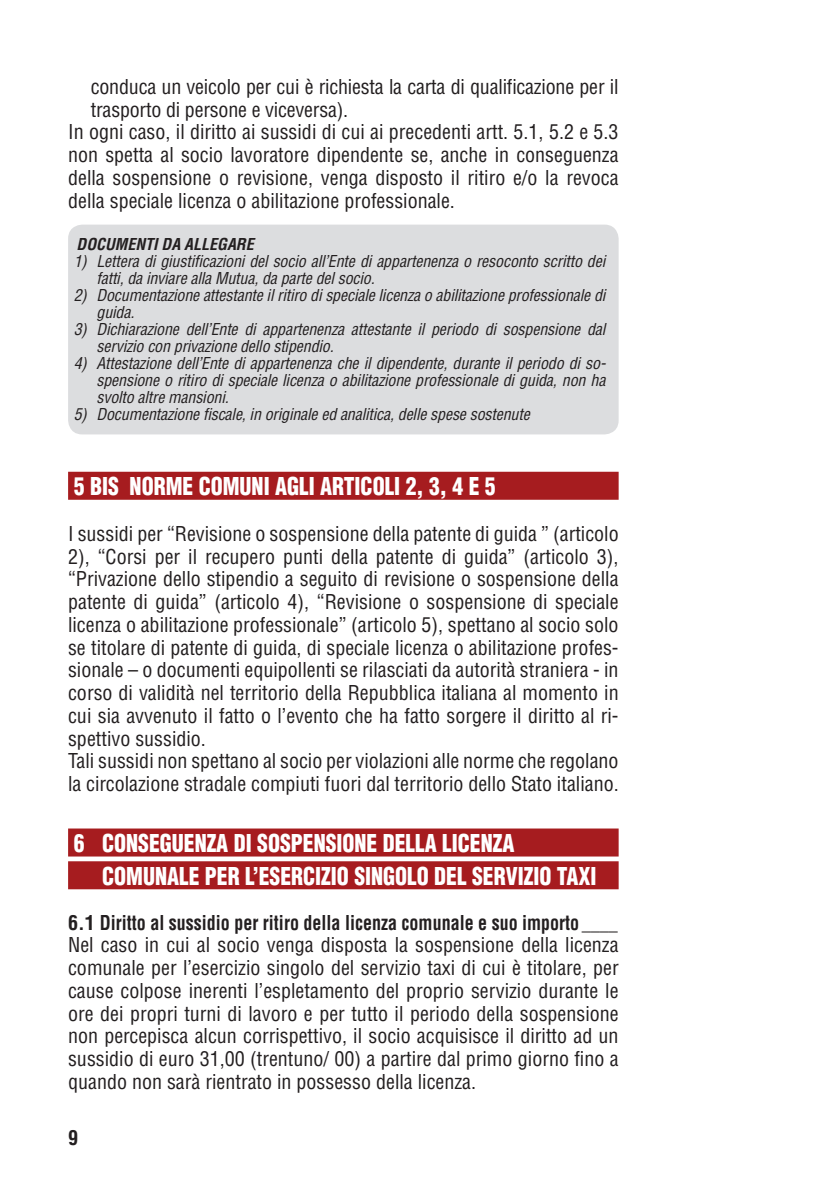
<style>
.page{position:relative;width:840px;height:1191px;background:#fff}
.page>*{position:absolute;margin:0;border:0;box-sizing:border-box;transform-origin:0 0}
.AREE{font:900 condensed 24px "Helvetica LT Std";color:#fff;scale:.9 1}
.AREE_riga2{font:900 condensed 24px "Helvetica LT Std";color:#fff;scale:.9 1}
.TESTO{font:condensed 20px/22.8px "Helvetica LT Std";color:#231f20;text-align:justify}
.TESTO_con_rientri{font:condensed 20px/22.8px "Helvetica LT Std";letter-spacing:-.01em;color:#231f20}
.TITOLETTI{font:700 condensed 20px "Helvetica LT Std";color:#231f20}
.allegato_TEST_punti{font:italic condensed 16px/17px "Helvetica LT Std";letter-spacing:-.01em;color:#231f20}
.allegati{font:italic 700 condensed 16px "Helvetica LT Std";color:#231f20}
</style>
<div class="page">
<div style="left:68px;top:472px;width:550px;height:28px;background:#a61c1f"></div>
<div style="left:68px;top:828px;width:550px;height:28px;background:#a61c1f"></div>
<div style="left:68px;top:861px;width:550px;height:28px;background:#a61c1f"></div>
<div style="left:68px;top:225px;width:550px;height:209px;background:#dcdddf;border-radius:14px"></div>
<p class="TESTO_con_rientri" style="left:91px;top:75px;width:529px">conduca un veicolo per cui è richiesta la carta di qualificazione per il trasporto di persone e viceversa).</p>
<p class="TESTO" style="left:68px;top:120px;width:551px">In ogni caso, il diritto ai sussidi di cui ai precedenti artt. 5.1, 5.2 e 5.3 non spetta al socio lavoratore dipendente se, anche in conseguenza della sospensione o revisione, venga disposto il ritiro e/o la revoca della speciale licenza o abilitazione professionale.</p>
<p class="allegati" style="left:77px;top:234px;width:178px">DOCUMENTI DA ALLEGARE</p>
<p class="allegato_TEST_punti" style="left:96px;top:253px;width:510px;text-indent:-23px">1) Lettera di giustificazioni del socio all’Ente di appartenenza o resoconto scritto dei fatti, da inviare alla Mutua, da parte del socio.</p>
<p class="allegato_TEST_punti" style="left:96px;top:287px;width:510px;text-indent:-23px">2) Documentazione attestante il ritiro di speciale licenza o abilitazione professionale di guida.</p>
<p class="allegato_TEST_punti" style="left:96px;top:321px;width:510px;text-indent:-23px">3) Dichiarazione dell’Ente di appartenenza attestante il periodo di sospensione dal servizio con privazione dello stipendio.</p>
<p class="allegato_TEST_punti" style="left:96px;top:355px;width:510px;text-align:justify;text-indent:-23px">4) Attestazione dell’Ente di appartenenza che il dipendente, durante il periodo di so&shy;spensione o ritiro di speciale licenza o abilitazione professionale di guida, non ha svolto altre mansioni.</p>
<p class="allegato_TEST_punti" style="left:74px;top:406px;width:457px">5) Documentazione fiscale, in originale ed analitica, delle spese sostenute</p>
<p class="AREE" style="left:74px;top:471px;width:470px">5 BIS NORME COMUNI AGLI ARTICOLI 2, 3, 4 E 5</p>
<p class="TESTO" style="left:68px;top:522px;width:551px">I sussidi per “Revisione o sospensione della patente di guida ” (articolo 2), “Corsi per il recupero punti della patente di guida” (articolo 3), “Privazione dello stipendio a seguito di revisione o sospensione della patente di guida” (articolo 4), “Revisione o sospensione di speciale licenza o abilitazione professionale” (articolo 5), spettano al socio solo se titolare di patente di guida, di speciale licenza o abilitazione profes&shy;sionale – o documenti equipollenti se rilasciati da autorità straniera - in corso di validità nel territorio della Repubblica italiana al momento in cui sia avvenuto il fatto o l’evento che ha fatto sorgere il diritto al ri&shy;spettivo sussidio.</p>
<p class="TESTO" style="left:68px;top:749px;width:551px">Tali sussidi non spettano al socio per violazioni alle norme che regolano la circolazione stradale compiuti fuori dal territorio dello Stato italiano.</p>
<p class="AREE" style="left:74px;top:828px;width:490px">6 CONSEGUENZA DI SOSPENSIONE DELLA LICENZA</p>
<p class="AREE_riga2" style="left:102px;top:860px;width:550px">COMUNALE PER L’ESERCIZIO SINGOLO DEL SERVIZIO TAXI</p>
<p class="TITOLETTI" style="left:68px;top:909px;width:550px">6.1 Diritto al sussidio per ritiro della licenza comunale e suo importo ____</p>
<p class="TESTO" style="left:68px;top:933px;width:552px">Nel caso in cui al socio venga disposta la sospensione della licenza comunale per l’esercizio singolo del servizio taxi di cui è titolare, per cause colpose inerenti l’espletamento del proprio servizio durante le ore dei propri turni di lavoro e per tutto il periodo della sospensione non percepisca alcun corrispettivo, il socio acquisisce il diritto ad un sussidio di euro 31,00 (trentuno/ 00) a partire dal primo giorno fino a quando non sarà rientrato in possesso della licenza.</p>
<p class="TITOLETTI" style="left:68px;top:1125px;width:11px">9</p>
</div>
